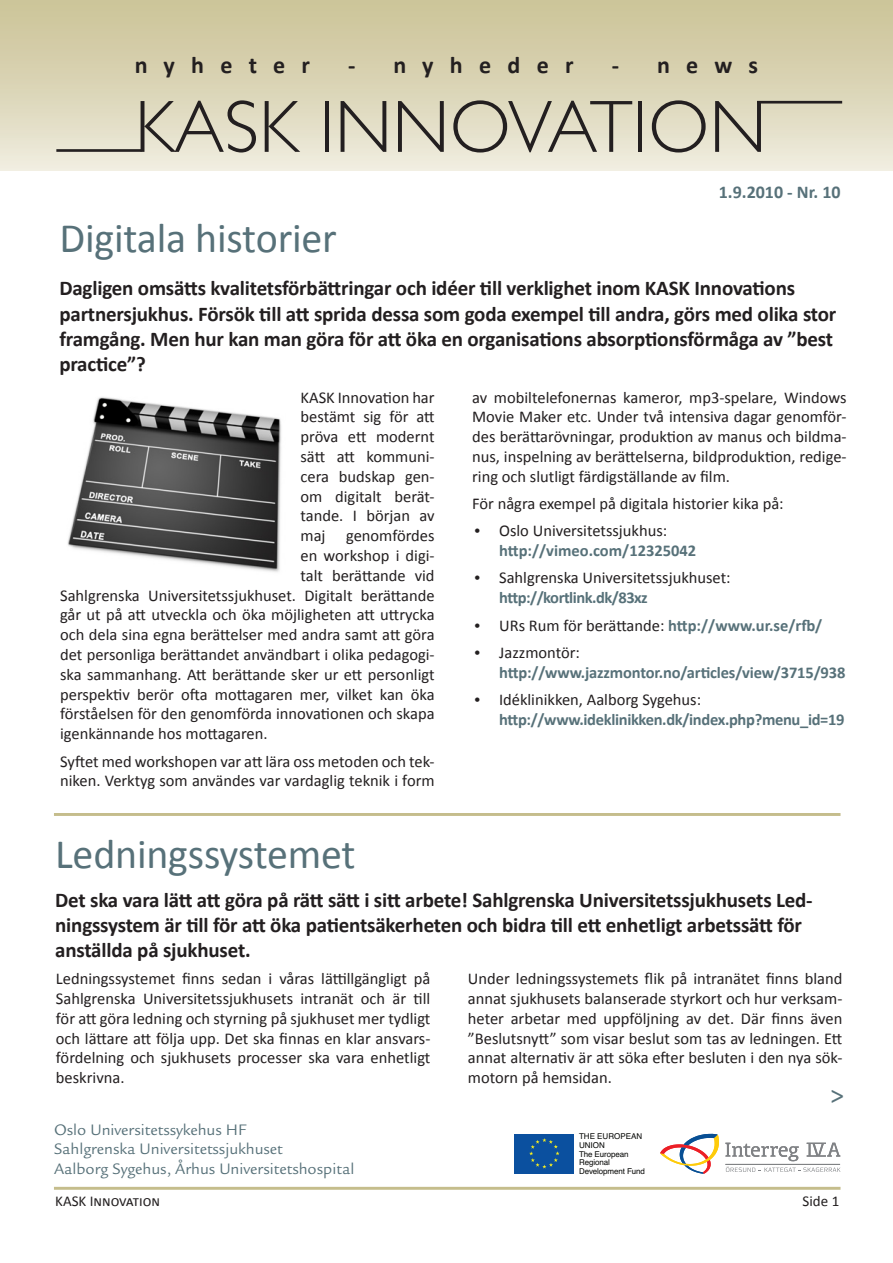
<style>
.page{position:relative;width:893px;height:1263px;background:#fff}
.page>*{position:absolute;margin:0;border:0;box-sizing:border-box;transform-origin:0 0}
.t1{font:300 74.4px "Gill Sans";color:#231f20}
.t2{font:42px "Calibri";letter-spacing:-.005em;color:#577179}
.t3{font:27px "Calibri";color:#577179}
.t4{font:700 24px "Calibri";letter-spacing:.68em;color:#231f20}
.KASK-manchet{font:700 21px/25.2px "Calibri";letter-spacing:-.01em;color:#231f20}
.t5{font:700 18px "Calibri";color:#577179}
.brødtekst{font:16.5px/19.8px "Calibri";color:#231f20;text-align:justify}
.brødtekst-2{font:700 16.5px/19.8px "Calibri";letter-spacing:-.01em;color:#577179}
.t6{font:16.5px/19.8px "Legacy San ITC";color:#577179}
.t7{font:15px "Calibri";color:#231f20}
.t8{font:7.95px/8.6px "Helvetica";letter-spacing:-.015em;color:#040503}
.s1{font-family:"Legacy San ITC";font-weight:400;color:#231f20}
.s2{font-weight:400;color:#231f20}
.s3{font-family:"Legacy San ITC"}
.s4{font-weight:700;color:#577179}
</style>
<div class="page">
<div style="left:0;top:0;width:893px;height:170px;background:linear-gradient(to bottom,#cac194,#eeebdc)"></div>
<div style="left:54px;top:1187px;width:786px;height:3px;background:#c5bd8c;border:2px solid #c5bd8c"></div>
<hr style="left:56px;top:149px;width:85px;height:3px;background:#231f20">
<hr style="left:757px;top:101px;width:85px;height:3px;background:#231f20">
<div style="left:514px;top:1134px;width:60px;height:39px;background:#0b509f"></div>
<svg style="left:529px;top:1138px;width:31px;height:30px"></svg>
<svg style="left:660px;top:1134px;width:59px;height:40px"></svg>
<svg style="left:725px;top:1143px;width:115px;height:29px"></svg>
<div style="left:54px;top:813px;width:786px;height:3px;border:2px solid #c5bd8c"></div>
<img style="left:67px;top:397px;width:214px;height:175px">
<p class="t4" style="left:135px;top:50px;width:177px">nyheter</p>
<p class="t4" style="left:348px;top:50px;width:227px">- nyheder</p>
<p class="t4" style="left:612px;top:50px;width:148px">- news</p>
<h1 class="t1" style="left:135px;top:84px;width:633px">KASK INNOVATION</h1>
<p class="t5" style="left:719px;top:181px;width:123px">1.9.2010 - Nr. 10</p>
<p class="t2" style="left:59px;top:212px;width:279px">Digitala historier</p>
<p class="KASK-manchet" style="left:59px;top:275px;width:778px">Dagligen omsätts kvalitetsförbättringar och idéer till verklighet inom KASK Innovations partnersjukhus. Försök till att sprida dessa som goda exempel till andra, görs med olika stor framgång. Men hur kan man göra för att öka en organisations absorptionsförmåga av ”best practice”?</p>
<p class="brødtekst" style="left:301px;top:386px;width:136px">KASK Innovation har</p>
<p class="brødtekst" style="left:301px;top:406px;width:136px">bestämt sig för att</p>
<p class="brødtekst" style="left:301px;top:426px;width:136px">pröva ett modernt</p>
<p class="brødtekst" style="left:301px;top:446px;width:136px">sätt att kommuni-</p>
<p class="brødtekst" style="left:301px;top:466px;width:136px">cera budskap gen-</p>
<p class="brødtekst" style="left:301px;top:485px;width:136px">om digitalt berät-</p>
<p class="brødtekst" style="left:301px;top:505px;width:136px">tande. I början av</p>
<p class="brødtekst" style="left:301px;top:525px;width:136px">maj genomfördes</p>
<p class="brødtekst" style="left:301px;top:545px;width:136px">en workshop i digi-</p>
<p class="brødtekst" style="left:301px;top:565px;width:136px">talt berättande vid</p>
<p class="brødtekst" style="left:60px;top:584px;width:376px">Sahlgrenska Universitetssjukhuset. Digitalt berättande</p>
<p class="brødtekst" style="left:60px;top:604px;width:376px">går ut på att utveckla och öka möjligheten att uttrycka</p>
<p class="brødtekst" style="left:60px;top:624px;width:376px">och dela sina egna berättelser med andra samt att göra</p>
<p class="brødtekst" style="left:60px;top:644px;width:376px">det personliga berättandet användbart i olika pedagogi-</p>
<p class="brødtekst" style="left:60px;top:664px;width:376px">ska sammanhang. Att berättande sker ur ett personligt</p>
<p class="brødtekst" style="left:60px;top:683px;width:376px">perspektiv berör ofta mottagaren mer, vilket kan öka</p>
<p class="brødtekst" style="left:60px;top:703px;width:376px">förståelsen för den genomförda innovationen och skapa</p>
<p class="brødtekst" style="left:60px;top:723px;width:209px">igenkännande hos mottagaren.</p>
<p class="brødtekst" style="left:60px;top:750px;width:376px">Syftet med workshopen var att lära oss metoden och tek&shy;niken. Verktyg som användes var vardaglig teknik i form</p>
<p class="brødtekst" style="left:472px;top:386px;width:376px">av mobiltelefonernas kameror, mp3-spelare, Windows Movie Maker etc. Under två intensiva dagar genomför&shy;des berättarövningar, produktion av manus och bildma&shy;nus, inspelning av berättelserna, bildproduktion, redige&shy;ring och slutligt färdigställande av film.</p>
<p class="brødtekst" style="left:472px;top:493px;width:313px">För några exempel på digitala historier kika på:</p>
<p class="brødtekst-2" style="left:499px;top:520px;width:199px;text-indent:-27px"><span class="s1">•</span> <span class="s2">Oslo Universitetssjukhus: </span>http://vimeo.com/12325042</p>
<p class="brødtekst" style="left:499px;top:567px;width:233px;text-indent:-27px"><span class="s3">•</span> Sahlgrenska Universitetssjukhuset: <span class="s4">http://kortlink.dk/83xz</span></p>
<p class="brødtekst-2" style="left:472px;top:614px;width:352px"><span class="s1">•</span> <span class="s2">URs Rum för berättande:</span> http://www.ur.se/rfb/</p>
<p class="brødtekst-2" style="left:499px;top:642px;width:348px;text-indent:-27px"><span class="s1">•</span> <span class="s2">Jazzmontör: </span>http://www.jazzmontor.no/articles/view/3715/938</p>
<p class="brødtekst-2" style="left:499px;top:689px;width:347px;text-indent:-27px"><span class="s1">•</span> <span class="s2">Idéklinikken, Aalborg Sygehus: </span>http://www.ideklinikken.dk/index.php?menu_id=19</p>
<p class="t2" style="left:55px;top:828px;width:302px">Ledningssystemet</p>
<p class="KASK-manchet" style="left:55px;top:886px;width:759px">Det ska vara lätt att göra på rätt sätt i sitt arbete! Sahlgrenska Universitetssjukhusets Led&shy;ningssystem är till för att öka patientsäkerheten och bidra till ett enhetligt arbetssätt för anställda på sjukhuset.</p>
<p class="brødtekst" style="left:56px;top:968px;width:376px">Ledningssystemet finns sedan i våras lättillgängligt på Sahlgrenska Universitetssjukhusets intranät och är till för att göra ledning och styrning på sjukhuset mer tydligt och lättare att följa upp. Det ska finnas en klar ansvars&shy;fördelning och sjukhusets processer ska vara enhetligt beskrivna.</p>
<p class="brødtekst" style="left:468px;top:968px;width:376px">Under ledningssystemets flik på intranätet finns bland annat sjukhusets balanserade styrkort och hur verksam&shy;heter arbetar med uppföljning av det. Där finns även ”Beslutsnytt” som visar beslut som tas av ledningen. Ett annat alternativ är att söka efter besluten i den nya sök&shy;motorn på hemsidan.</p>
<p class="t3" style="left:831px;top:1078px;width:15px">&gt;</p>
<p class="t6" style="left:54px;top:1120px;width:230px">Oslo Universitetssykehus HF<br>Sahlgrenska Universitetssjukhuset</p>
<p class="t6" style="left:54px;top:1159px;width:302px">Aalborg Sygehus, Århus Universitetshospital</p>
<p class="t7" style="left:55px;top:1191px;width:106px">KASK Innovation</p>
<p class="t7" style="left:803px;top:1192px;width:38px">Side 1</p>
<p class="t8" style="left:579px;top:1131px;width:65px;line-height:9.6px">THE EUROPEAN<br>UNION</p>
<p class="t8" style="left:579px;top:1150px;width:67px">The European<br>Regional<br>Development Fund</p>
</div>
